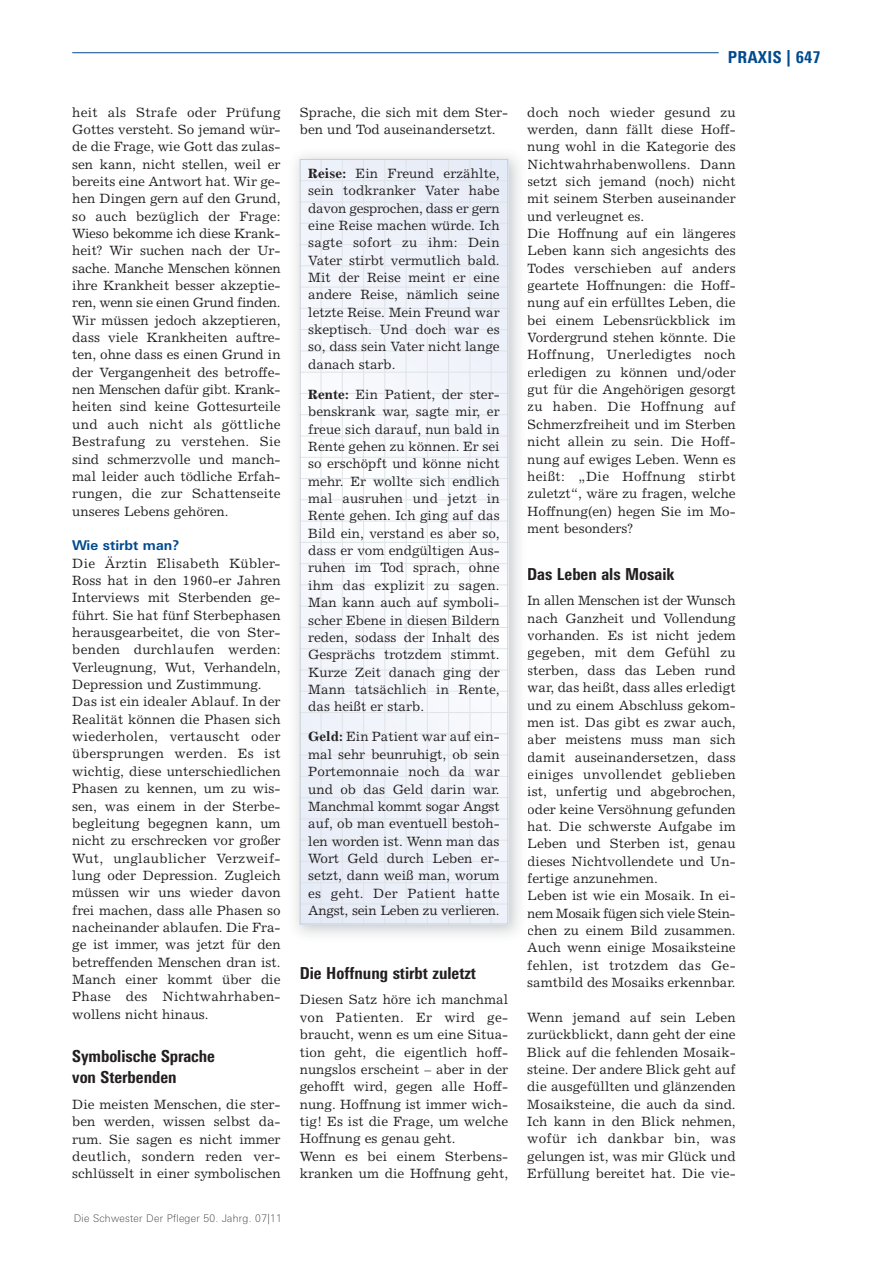
<style>
.page{position:relative;width:893px;height:1264px;background:#fff}
.page>*{position:absolute;margin:0;border:0;box-sizing:border-box;transform-origin:0 0}
.t1{font:800 condensed 16.5px/21px "LT Univers";color:#231f20}
.t2{font:800 condensed 16.5px "LT Univers";letter-spacing:.025em;color:#004a8f}
.t3{font:13.5px/17.4px "Excelsior";color:#231f20;text-align:justify}
.t4{font:700 13.5px "LT Univers Basic";color:#004a8f}
.t5{font:100 10.5px "LT Univers Basic";letter-spacing:.025em;color:#231f20}
.s1{font-weight:700}
</style>
<div class="page">
<img style="left:295px;top:155px;width:233px;height:780px">
<svg style="left:527px;top:211px;width:1px;height:27px"></svg>
<svg style="left:527px;top:281px;width:1px;height:44px"></svg>
<svg style="left:527px;top:332px;width:1px;height:30px"></svg>
<svg style="left:527px;top:384px;width:1px;height:27px"></svg>
<svg style="left:527px;top:453px;width:1px;height:80px"></svg>
<svg style="left:527px;top:682px;width:1px;height:27px"></svg>
<div style="left:300px;top:159px;width:208px;height:765px;background:#f1f4fa"></div>
<hr style="left:321px;top:159px;width:1px;height:764px;background:#dee4e7">
<hr style="left:342px;top:159px;width:1px;height:764px;background:#dee4e7">
<hr style="left:363px;top:159px;width:1px;height:764px;background:#dee4e7">
<hr style="left:384px;top:159px;width:1px;height:764px;background:#dee4e7">
<hr style="left:406px;top:159px;width:1px;height:764px;background:#dee4e7">
<hr style="left:427px;top:159px;width:1px;height:764px;background:#dee4e7">
<hr style="left:448px;top:159px;width:1px;height:764px;background:#dee4e7">
<hr style="left:469px;top:159px;width:1px;height:764px;background:#dee4e7">
<hr style="left:491px;top:159px;width:1px;height:764px;background:#dee4e7">
<hr style="left:300px;top:180px;width:208px;height:1px;background:#dee4e7">
<hr style="left:300px;top:202px;width:208px;height:1px;background:#dee4e7">
<hr style="left:300px;top:223px;width:208px;height:1px;background:#dee4e7">
<hr style="left:300px;top:244px;width:208px;height:1px;background:#dee4e7">
<hr style="left:300px;top:265px;width:208px;height:1px;background:#dee4e7">
<hr style="left:300px;top:287px;width:208px;height:1px;background:#dee4e7">
<hr style="left:300px;top:308px;width:208px;height:1px;background:#dee4e7">
<hr style="left:300px;top:329px;width:208px;height:1px;background:#dee4e7">
<hr style="left:300px;top:350px;width:208px;height:1px;background:#dee4e7">
<hr style="left:300px;top:372px;width:208px;height:1px;background:#dee4e7">
<hr style="left:300px;top:393px;width:208px;height:1px;background:#dee4e7">
<hr style="left:300px;top:414px;width:208px;height:1px;background:#dee4e7">
<hr style="left:300px;top:435px;width:208px;height:1px;background:#dee4e7">
<hr style="left:300px;top:457px;width:208px;height:1px;background:#dee4e7">
<hr style="left:300px;top:478px;width:208px;height:1px;background:#dee4e7">
<hr style="left:300px;top:499px;width:208px;height:1px;background:#dee4e7">
<hr style="left:300px;top:520px;width:208px;height:1px;background:#dee4e7">
<hr style="left:300px;top:542px;width:208px;height:1px;background:#dee4e7">
<hr style="left:300px;top:563px;width:208px;height:1px;background:#dee4e7">
<hr style="left:300px;top:584px;width:208px;height:1px;background:#dee4e7">
<hr style="left:300px;top:605px;width:208px;height:1px;background:#dee4e7">
<hr style="left:300px;top:627px;width:208px;height:1px;background:#dee4e7">
<hr style="left:300px;top:648px;width:208px;height:1px;background:#dee4e7">
<hr style="left:300px;top:669px;width:208px;height:1px;background:#dee4e7">
<hr style="left:300px;top:690px;width:208px;height:1px;background:#dee4e7">
<hr style="left:300px;top:712px;width:208px;height:1px;background:#dee4e7">
<hr style="left:300px;top:733px;width:208px;height:1px;background:#dee4e7">
<hr style="left:300px;top:754px;width:208px;height:1px;background:#dee4e7">
<hr style="left:300px;top:776px;width:208px;height:1px;background:#dee4e7">
<hr style="left:300px;top:797px;width:208px;height:1px;background:#dee4e7">
<hr style="left:300px;top:818px;width:208px;height:1px;background:#dee4e7">
<hr style="left:300px;top:839px;width:208px;height:1px;background:#dee4e7">
<hr style="left:300px;top:861px;width:208px;height:1px;background:#dee4e7">
<hr style="left:300px;top:882px;width:208px;height:1px;background:#dee4e7">
<hr style="left:300px;top:903px;width:208px;height:1px;background:#dee4e7">
<div style="left:300px;top:159px;width:208px;height:765px;border:1px solid #c4ced4"></div>
<hr style="left:72px;top:52px;width:647px;height:1px;background:#004a8f">
<p class="t3" style="left:72px;top:104px;width:210px">heit als Strafe oder Prüfung Gottes versteht. So jemand wür - de die Frage, wie Gott das zulas&shy;sen kann, nicht stellen, weil er bereits eine Antwort hat. Wir ge - hen Dingen gern auf den Grund, so auch bezüglich der Frage:<br>Wieso bekomme ich diese Krank - heit? Wir suchen nach der Ur - sache. Manche Menschen können ihre Krankheit besser ak zeptie - ren, wenn sie einen Grund finden.<br>Wir müssen jedoch akzeptieren, dass viele Krankheiten auftre&shy;ten, ohne dass es einen Grund in der Vergangenheit des betroffe&shy;nen Menschen dafür gibt. Krank - heiten sind keine Gottesurteile und auch nicht als göttliche Bestrafung zu verstehen. Sie sind schmerzvolle und manch&shy;mal leider auch tödliche Erfah - rungen, die zur Schattenseite unseres Lebens gehören.</p>
<p class="t4" style="left:72px;top:539px;width:109px">Wie stirbt man?</p>
<p class="t3" style="left:72px;top:555px;width:210px;text-align:left">Die Ärztin Elisabeth Kübler-<br>Ross hat in den 1960-er Jahren<br>Interviews mit Sterbenden ge - führt. Sie hat fünf Sterbephasen herausgearbeitet, die von Ster - benden durchlaufen werden:<br>Verleugnung, Wut, Verhandeln,<br>Depression und Zustimmung.<br>Das ist ein idealer Ablauf. In der<br>Realität können die Phasen sich wiederholen, vertauscht oder übersprungen werden. Es ist wichtig, diese unterschiedlichen<br>Phasen zu kennen, um zu wis&shy;sen, was einem in der Sterbe - begleitung begegnen kann, um nicht zu erschrecken vor großer<br>Wut, unglaublicher Verzweif - lung oder Depression. Zugleich müssen wir uns wieder davon frei machen, dass alle Phasen so nacheinander ablaufen. Die Fra - ge ist immer, was jetzt für den betreffenden Menschen dran ist.<br>Manch einer kommt über die<br>Phase des Nichtwahrhaben - wollens nicht hinaus.</p>
<p class="t1" style="left:72px;top:1046px;width:144px">Symbolische Sprache von Sterbenden</p>
<p class="t3" style="left:72px;top:1096px;width:210px">Die meisten Menschen, die ster&shy;ben werden, wissen selbst da - rum. Sie sagen es nicht immer deutlich, sondern reden ver&shy;schlüsselt in einer symbolischen</p>
<p class="t5" style="left:74px;top:1214px;width:210px">Die Schwester Der Pfleger 50. Jahrg. 07|11</p>
<p class="t3" style="left:300px;top:104px;width:210px">Sprache, die sich mit dem Ster - ben und Tod auseinandersetzt.</p>
<p class="t3" style="left:308px;top:166px;width:193px"><span class="s1">Reise:</span> Ein Freund erzählte, sein todkranker Vater habe davon gesprochen, dass er gern eine Reise machen würde. Ich sagte sofort zu ihm: Dein Vater stirbt vermutlich bald.<br>Mit der Reise meint er eine andere Reise, nämlich seine letzte Reise. Mein Freund war skeptisch. Und doch war es so, dass sein Vater nicht lange danach starb.</p>
<p class="t3" style="left:308px;top:387px;width:193px"><span class="s1">Rente:</span> Ein Patient, der ster&shy;benskrank war, sagte mir, er freue sich darauf, nun bald in Rente gehen zu können. Er sei so erschöpft und könne nicht mehr. Er wollte sich endlich mal ausruhen und jetzt in Rente gehen. Ich ging auf das Bild ein, verstand es aber so, dass er vom endgültigen Aus - ruhen im Tod sprach, ohne ihm das explizit zu sagen.<br>Man kann auch auf symboli&shy;scher Ebene in diesen Bildern reden, sodass der Inhalt des Gesprächs trotzdem stimmt.<br>Kurze Zeit danach ging der Mann tatsächlich in Rente, das heißt er starb.</p>
<p class="t3" style="left:308px;top:729px;width:193px"><span class="s1">Geld:</span> Ein Patient war auf ein&shy;mal sehr beunruhigt, ob sein Portemonnaie noch da war und ob das Geld darin war.<br>Manchmal kommt sogar Angst auf, ob man eventuell bestoh&shy;len worden ist. Wenn man das Wort Geld durch Leben er - setzt, dann weiß man, worum es geht. Der Pa tient hatte Angst, sein Leben zu verlieren.</p>
<p class="t1" style="left:300px;top:962px;width:178px">Die Hoffnung stirbt zuletzt</p>
<p class="t3" style="left:300px;top:992px;width:210px;text-align:left">Diesen Satz höre ich manchmal von Patienten. Er wird ge - braucht, wenn es um eine Situa - tion geht, die eigentlich hoff&shy;nungslos erscheint – aber in der gehofft wird, gegen alle Hoff - nung. Hoffnung ist immer wich&shy;tig! Es ist die Frage, um welche<br>Hoffnung es genau geht.<br>Wenn es bei einem Sterbens - kranken um die Hoffnung geht,</p>
<p class="t2" style="left:728px;top:49px;width:94px">PRAXIS | 647</p>
<p class="t3" style="left:527px;top:104px;width:210px;text-align:left">doch noch wieder gesund zu werden, dann fällt diese Hoff - nung wohl in die Kategorie des<br>Nichtwahrhabenwollens. Dann setzt sich jemand (noch) nicht mit seinem Sterben auseinander und verleugnet es.<br>Die Hoffnung auf ein längeres<br>Leben kann sich angesichts des<br>Todes verschieben auf anders geartete Hoffnungen: die Hoff - nung auf ein erfülltes Leben, die bei einem Lebensrückblick im<br>Vordergrund stehen könnte. Die<br>Hoffnung, Unerledigtes noch erledigen zu können und/oder gut für die Angehörigen gesorgt zu haben. Die Hoffnung auf<br>Schmerzfreiheit und im Sterben nicht allein zu sein. Die Hoff - nung auf ewiges Leben. Wenn es heißt: „Die Hoffnung stirbt zuletzt“, wäre zu fragen, welche<br>Hoffnung(en) hegen Sie im Mo - ment besonders?</p>
<p class="t1" style="left:527px;top:564px;width:149px">Das Leben als Mosaik</p>
<p class="t3" style="left:527px;top:593px;width:210px;text-align:left">In allen Menschen ist der Wunsch nach Ganzheit und Vollendung vorhanden. Es ist nicht jedem gegeben, mit dem Gefühl zu sterben, dass das Leben rund war, das heißt, dass alles erledigt und zu einem Abschluss gekom&shy;men ist. Das gibt es zwar auch, aber meistens muss man sich damit auseinandersetzen, dass einiges unvollendet geblieben ist, unfertig und abgebrochen, oder keine Versöhnung gefunden hat. Die schwerste Aufgabe im<br>Leben und Sterben ist, genau dieses Nichtvollendete und Un - fertige anzunehmen.<br>Leben ist wie ein Mosaik. In ei - nem Mosaik fügen sich viele Stein - chen zu einem Bild zusammen.<br>Auch wenn einige Mosaik steine fehlen, ist trotzdem das Ge - samtbild des Mosaiks erkennbar.</p>
<p class="t3" style="left:527px;top:1009px;width:210px">Wenn jemand auf sein Leben zurückblickt, dann geht der eine Blick auf die fehlenden Mosaik - steine. Der andere Blick geht auf die ausgefüllten und glänzenden Mosaiksteine, die auch da sind.<br>Ich kann in den Blick nehmen, wofür ich dankbar bin, was gelungen ist, was mir Glück und Erfüllung bereitet hat. Die vie-</p>
</div>
